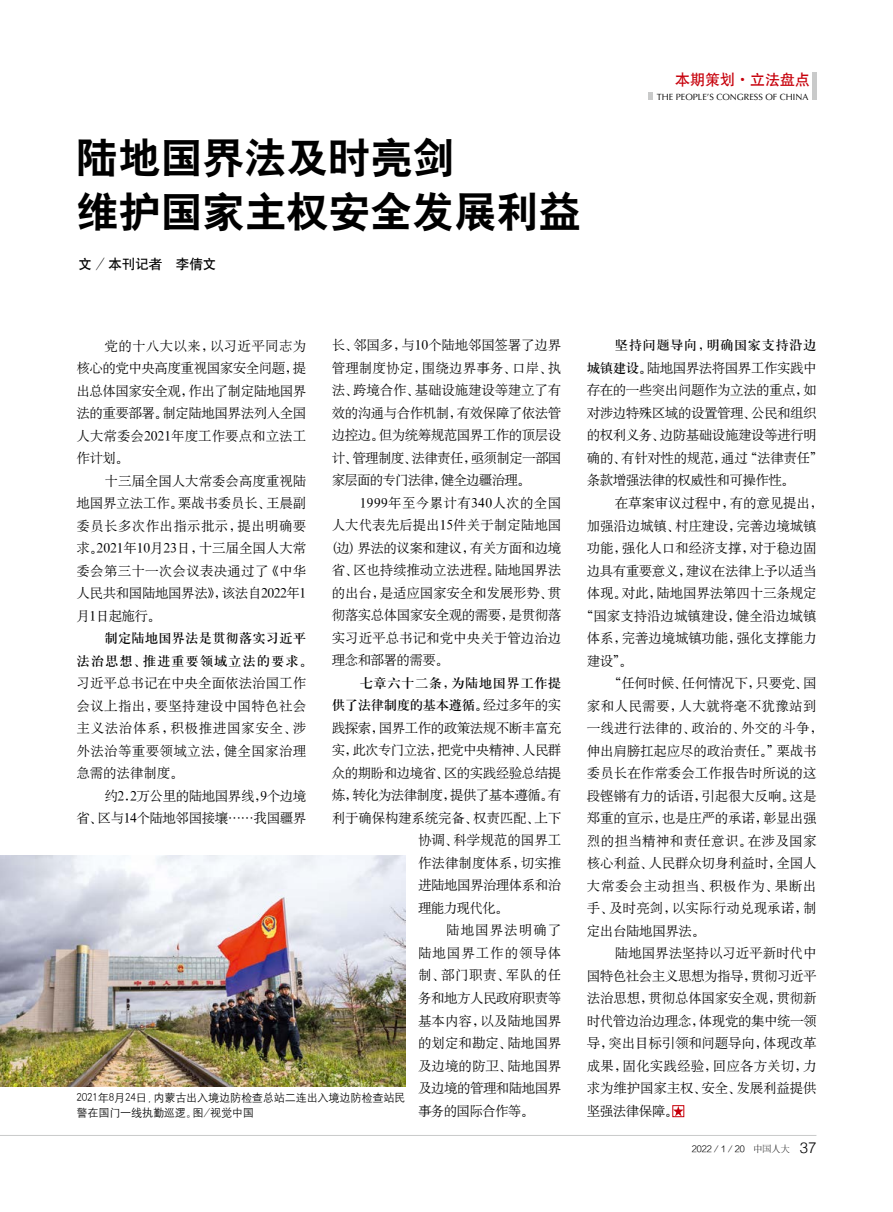
<style>
.page{position:relative;width:893px;height:1212px;background:#fff}
.page>*{position:absolute;margin:0;border:0;box-sizing:border-box;transform-origin:0 0}
.t1{font:42px/54px "H Yb 2 gj";color:#000}
.t2{font:15px "H Yb 1 gj";color:#c7000b}
.t3{font:13.5px/22.5px "H Ya 6 gj";letter-spacing:-.015em;color:#000;text-align:justify}
.t4{font:13.5px/22.5px "H Ya 6 gj";letter-spacing:-.035em;color:#000;text-align:right}
.t5{font:13.5px "H Ya 6 gj";letter-spacing:.025em;color:#000}
.t6{font:13.5px/22.5px "H Ya 3 gj";letter-spacing:.02em;color:#000;text-align:right}
.t7{font:13.5px "H Ya 6 gj";letter-spacing:-.05em;color:#000}
.t8{font:13.5px "H Ya 6 gj";letter-spacing:-.04em;color:#000}
.t9{font:13.5px "H Ya 6 gj";letter-spacing:.01em;color:#000}
.t10{font:13.5px/22.5px "H Ya 3 gj";letter-spacing:-.005em;color:#000}
.t11{font:13.5px "H Ya 6 gj";letter-spacing:.015em;color:#000}
.t12{font:13.5px "H Ya 6 gj";letter-spacing:.045em;color:#000}
.t13{font:13.5px "H Ya 6 gj";letter-spacing:.035em;color:#000}
.t14{font:13.5px "H Ya 6 gj";letter-spacing:.07em;color:#000}
.t15{font:13.5px "H Yb 1 gj";color:#000}
.t16{font:13.5px "H Ya 6 gj";letter-spacing:.075em;color:#000}
.t17{font:11.25px/15px "H Yg 2 gj";letter-spacing:-.025em;color:#000}
.t18{font:9px "Optima";color:#000}
.t19{font:9px "FZZDXJW GB1 0";color:#000}
.s1{font-family:"H Ya 6 gj"}
.s2{font-family:"H Ya 3 gj"}
.s3{font-family:"FZSYJW GB1 0"}
.s4{font-family:"Helvetica";font-weight:300;font-size:15px}
</style>
<div class="page">
<hr style="left:0;top:1135px;width:816px;height:1px;background:#c9caca">
<hr style="left:812px;top:72px;width:4px;height:28px;background:#c9caca">
<svg style="left:648px;top:93px;width:4px;height:7px"></svg>
<div style="left:673px;top:1105px;width:11px;height:12px;border:1px solid #c7000b"></div>
<svg style="left:673px;top:1106px;width:11px;height:10px"></svg>
<img style="left:0;top:855px;width:405px;height:231px">
<p class="t2" style="left:675px;top:72px;width:136px">本期策划·立法盘点</p>
<h1 class="t1" style="left:76px;top:130px;width:506px">陆地国界法及时亮剑<br>维护国家主权安全发展利益</h1>
<p class="t15" style="left:79px;top:258px;width:139px">文 / 本刊记者 李倩文</p>
<p class="t18" style="left:657px;top:92px;width:153px">THE PEOPLE’S CONGRESS OF CHINA</p>
<p class="t3" style="left:332px;top:334px;width:231px">长、邻国多，与10个陆地邻国签署了边界管理制度协定，围绕边界事务、口岸、执法、跨境合作、基础设施建设等建立了有效的沟通与合作机制，有效保障了依法管边控边。但为统筹规范国界工作的顶层设计、管理制度、法律责任，亟须制定一部国家层面的专门法律，健全边疆治理。</p>
<p class="t5" style="left:360px;top:496px;width:203px">1999年至今累计有340人次的全国</p>
<p class="t3" style="left:332px;top:514px;width:231px">人大代表先后提出15件关于制定陆地国</p>
<p class="t4" style="left:325px;top:536px;width:238px">（边）界法的议案和建议，有关方面和边境</p>
<p class="t3" style="left:332px;top:559px;width:231px">省、区也持续推动立法进程。陆地国界法</p>
<p class="t3" style="left:332px;top:581px;width:231px">的出台，是适应国家安全和发展形势、贯</p>
<p class="t4" style="left:332px;top:604px;width:231px">彻落实总体国家安全观的需要，是贯彻落</p>
<p class="t3" style="left:332px;top:626px;width:231px">实习近平总书记和党中央关于管边治边</p>
<p class="t8" style="left:332px;top:653px;width:119px">理念和部署的需要。</p>
<p class="t6" style="left:332px;top:671px;width:231px">七章六十二条，为陆地国界工作提<br>供了法律制度的基本遵循。<span class="s1">经过多年的实</span></p>
<p class="t4" style="left:332px;top:716px;width:231px">践探索，国界工作的政策法规不断丰富充</p>
<p class="t7" style="left:332px;top:744px;width:231px">实，此次专门立法，把党中央精神、人民群</p>
<p class="t4" style="left:332px;top:761px;width:231px">众的期盼和边境省、区的实践经验总结提</p>
<p class="t7" style="left:332px;top:789px;width:231px">炼，转化为法律制度，提供了基本遵循。有</p>
<p class="t3" style="left:332px;top:807px;width:231px">利于确保构建系统完备、权责匹配、上下</p>
<p class="t3" style="left:418px;top:829px;width:145px">协调、科学规范的国界工</p>
<p class="t3" style="left:418px;top:852px;width:145px">作法律制度体系，切实推</p>
<p class="t8" style="left:418px;top:879px;width:145px">进陆地国界治理体系和治</p>
<p class="t3" style="left:418px;top:897px;width:92px">理能力现代化。</p>
<p class="t16" style="left:446px;top:924px;width:117px">陆地国界法明确了</p>
<p class="t14" style="left:418px;top:946px;width:145px">陆地国界工作的领导体</p>
<p class="t13" style="left:418px;top:969px;width:145px">制、部门职责、军队的任</p>
<p class="t8" style="left:418px;top:991px;width:145px">务和地方人民政府职责等</p>
<p class="t3" style="left:418px;top:1009px;width:145px">基本内容，以及陆地国界</p>
<p class="t3" style="left:418px;top:1032px;width:145px">的划定和勘定、陆地国界</p>
<p class="t3" style="left:418px;top:1054px;width:145px">及边境的防卫、陆地国界</p>
<p class="t8" style="left:418px;top:1081px;width:145px">及边境的管理和陆地国界</p>
<p class="t7" style="left:418px;top:1104px;width:118px">事务的国际合作等。</p>
<p class="t3" style="left:77px;top:334px;width:231px;text-indent:28px">党的十八大以来，以习近平同志为核心的党中央高度重视国家安全问题，提出总体国家安全观，作出了制定陆地国界法的重要部署。制定陆地国界法列入全国人大常委会2021年度工作要点和立法工作计划。</p>
<p class="t3" style="left:77px;top:469px;width:231px;text-indent:28px">十三届全国人大常委会高度重视陆地国界立法工作。栗战书委员长、王晨副委员长多次作出指示批示，提出明确要求。2021年10月23日，十三届全国人大常委会第三十一次会议表决通过了《中华人民共和国陆地国界法》，该法自2022年1月1日起施行。</p>
<p class="t10" style="left:77px;top:627px;width:238px;text-indent:28px">制定陆地国界法是贯彻落实习近平法治思想、推进重要领域立法的要求。</p>
<p class="t3" style="left:77px;top:672px;width:231px">习近平总书记在中央全面依法治国工作会议上指出，要坚持建设中国特色社会主义法治体系，积极推进国家安全、涉外法治等重要领域立法，健全国家治理急需的法律制度。</p>
<p class="t4" style="left:77px;top:784px;width:231px">约2.2万公里的陆地国界线，9个边境<br>省、区与14个陆地邻国接壤……我国疆界</p>
<p class="t17" style="left:77px;top:1090px;width:330px">2021年8月24日，内蒙古出入境边防检查总站二连出入境边防检查站民警在国门一线执勤巡逻。图/视觉中国</p>
<p class="t6" style="left:615px;top:334px;width:203px">坚持问题导向，明确国家支持沿边</p>
<p class="t4" style="left:587px;top:357px;width:238px;text-align:left"><span class="s2">城镇建设。</span>陆地国界法将国界工作实践中存在的一些突出问题作为立法的重点，如对涉边特殊区域的设置管理、公民和组织的权利义务、边防基础设施建设等进行明确的、有针对性的规范，通过“法律责任”条款增强法律的权威性和可操作性。</p>
<p class="t3" style="left:615px;top:492px;width:210px">在草案审议过程中，有的意见提出，</p>
<p class="t3" style="left:587px;top:514px;width:231px">加强沿边城镇、村庄建设，完善边境城镇</p>
<p class="t3" style="left:587px;top:537px;width:231px">功能，强化人口和经济支撑，对于稳边固</p>
<p class="t4" style="left:587px;top:559px;width:231px">边具有重要意义，建议在法律上予以适当</p>
<p class="t3" style="left:587px;top:582px;width:231px">体现。对此，陆地国界法第四十三条规定</p>
<p class="t3" style="left:580px;top:604px;width:238px">“国家支持沿边城镇建设，健全沿边城镇</p>
<p class="t3" style="left:587px;top:627px;width:231px">体系，完善边境城镇功能，强化支撑能力</p>
<p class="t3" style="left:587px;top:649px;width:47px">建设”。</p>
<p class="t3" style="left:608px;top:672px;width:210px">“任何时候、任何情况下，只要党、国</p>
<p class="t5" style="left:587px;top:699px;width:231px">家和人民需要，人大就将毫不犹豫站到</p>
<p class="t11" style="left:587px;top:721px;width:238px">一线进行法律的、政治的、外交的斗争，</p>
<p class="t3" style="left:587px;top:739px;width:231px">伸出肩膀扛起应尽的政治责任。”栗战书</p>
<p class="t3" style="left:587px;top:762px;width:231px">委员长在作常委会工作报告时所说的这</p>
<p class="t3" style="left:587px;top:784px;width:231px">段铿锵有力的话语，引起很大反响。这是</p>
<p class="t3" style="left:587px;top:807px;width:231px">郑重的宣示，也是庄严的承诺，彰显出强</p>
<p class="t5" style="left:587px;top:834px;width:231px">烈的担当精神和责任意识。在涉及国家</p>
<p class="t3" style="left:587px;top:852px;width:231px">核心利益、人民群众切身利益时，全国人</p>
<p class="t12" style="left:587px;top:879px;width:231px">大常委会主动担当、积极作为、果断出</p>
<p class="t9" style="left:587px;top:901px;width:231px">手、及时亮剑，以实际行动兑现承诺，制</p>
<p class="t3" style="left:587px;top:919px;width:120px">定出台陆地国界法。</p>
<p class="t3" style="left:615px;top:942px;width:203px">陆地国界法坚持以习近平新时代中</p>
<p class="t4" style="left:587px;top:964px;width:231px">国特色社会主义思想为指导，贯彻习近平</p>
<p class="t3" style="left:587px;top:987px;width:231px">法治思想，贯彻总体国家安全观，贯彻新</p>
<p class="t4" style="left:587px;top:1009px;width:231px">时代管边治边理念，体现党的集中统一领</p>
<p class="t3" style="left:587px;top:1032px;width:231px">导，突出目标引领和问题导向，体现改革</p>
<p class="t9" style="left:587px;top:1059px;width:231px">成果，固化实践经验，回应各方关切，力</p>
<p class="t3" style="left:587px;top:1077px;width:231px">求为维护国家主权、安全、发展利益提供</p>
<p class="t3" style="left:587px;top:1099px;width:93px">坚强法律保障。</p>
<p class="t19" style="left:692px;top:1144px;width:126px">2022／1／20 <span class="s3">中国人大</span> <span class="s4">37</span></p>
</div>
